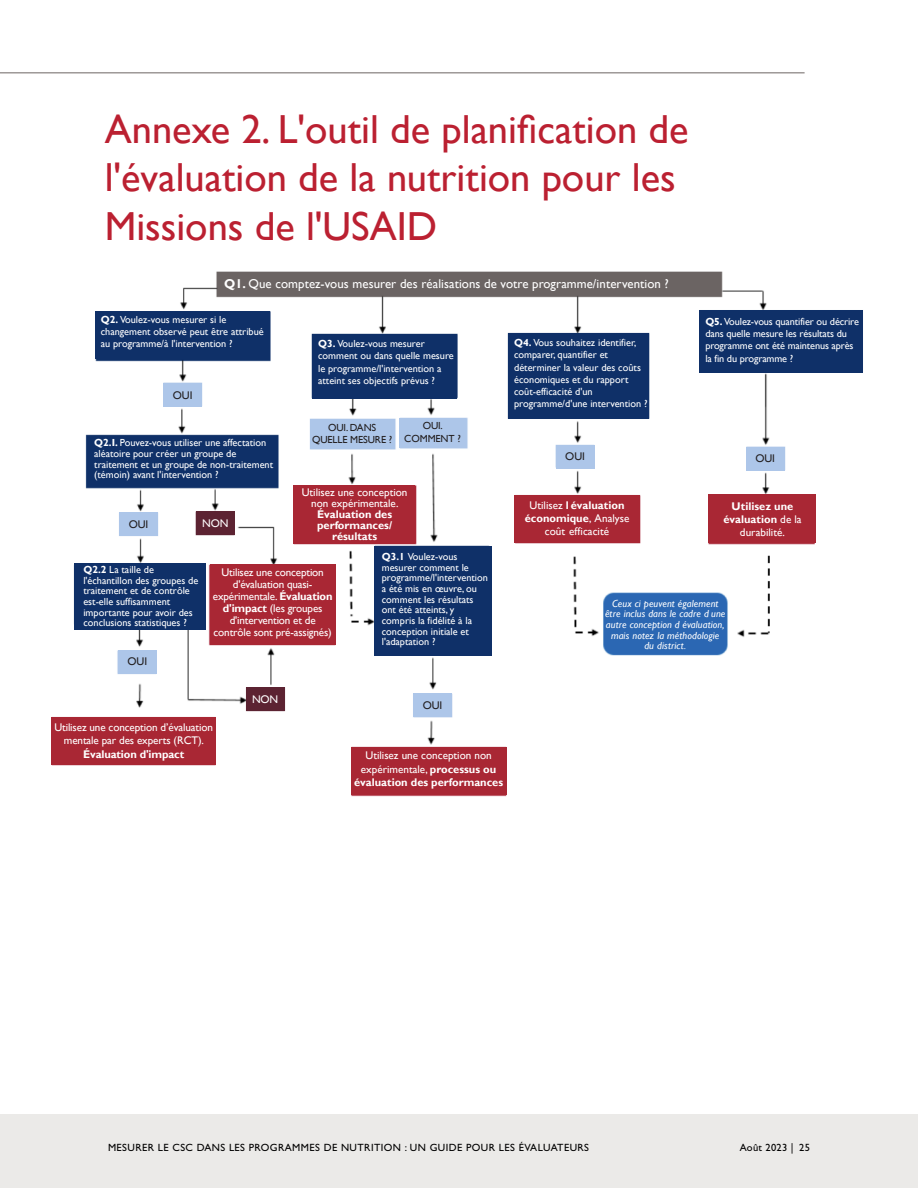
<style>
.page{position:relative;width:918px;height:1188px;background:#fff}
.page>*{position:absolute;margin:0;border:0;box-sizing:border-box;transform-origin:0 0}
.t1{font:40.5px/48.6px "Gill Sans";color:#bb2031}
.t2{font:12.9px "Gill Sans";letter-spacing:.005em;color:#fff}
.t3{font:11.1px/12px "Gill Sans";letter-spacing:-.01em;color:#fff;text-align:center}
.t4{font:700 11.1px "Gill Sans";color:#fff}
.t5{font:11.1px "Gill Sans";letter-spacing:-.01em;color:#231f20}
.t6{font:10.5px "Gill Sans Std";letter-spacing:.04em;color:#000}
.t7{font:10.2px/10.6px "Gill Sans";color:#fff}
.t8{font:italic 10.2px/10.6px "Gill Sans";letter-spacing:.01em;color:#fff;text-align:center}
.t9{font:10.2px/14.1px "Gill Sans";letter-spacing:-.01em;color:#231f20}
.s1{font-weight:700}
.s2{font-weight:400}
</style>
<div class="page">
<div style="left:0;top:1114px;width:918px;height:74px;background:#ebeae8"></div>
<hr style="left:0;top:72px;width:805px;height:1px;background:#6c6563">
<img style="left:51px;top:271px;width:812px;height:526px">
<div style="left:374px;top:546px;width:118px;height:110px;background:#0f3068"></div>
<div style="left:399px;top:419px;width:67px;height:29px;background:#adc6e9"></div>
<div style="left:310px;top:420px;width:84px;height:29px;background:#adc6e9"></div>
<div style="left:746px;top:447px;width:39px;height:23px;background:#adc6e9"></div>
<div style="left:556px;top:445px;width:38px;height:24px;background:#adc6e9"></div>
<div style="left:413px;top:693px;width:39px;height:24px;background:#adc6e9"></div>
<div style="left:164px;top:383px;width:38px;height:24px;background:#adc6e9"></div>
<div style="left:119px;top:513px;width:39px;height:23px;background:#adc6e9"></div>
<div style="left:118px;top:650px;width:39px;height:24px;background:#adc6e9"></div>
<div style="left:218px;top:274px;width:499px;height:20px;background:#6b6463"></div>
<div style="left:96px;top:311px;width:174px;height:47px;background:#0f3068"></div>
<div style="left:699px;top:311px;width:164px;height:62px;background:#0f3068"></div>
<div style="left:312px;top:334px;width:145px;height:65px;background:#0f3068"></div>
<div style="left:508px;top:333px;width:141px;height:86px;background:#0f3068"></div>
<div style="left:93px;top:439px;width:179px;height:40px;background:#0f3068"></div>
<div style="left:196px;top:511px;width:39px;height:24px;background:#5c2332"></div>
<div style="left:294px;top:486px;width:121px;height:58px;background:#a92734"></div>
<div style="left:514px;top:496px;width:126px;height:47px;background:#a92734"></div>
<div style="left:708px;top:494px;width:108px;height:49px;background:#a92734"></div>
<div style="left:608px;top:598px;width:115px;height:51px;background:#2b67b3"></div>
<div style="left:75px;top:563px;width:131px;height:67px;background:#0f3068"></div>
<div style="left:210px;top:564px;width:126px;height:81px;background:#a92734"></div>
<div style="left:246px;top:687px;width:39px;height:24px;background:#5c2332"></div>
<div style="left:52px;top:717px;width:164px;height:47px;background:#a92734"></div>
<div style="left:351px;top:747px;width:156px;height:47px;background:#a92734"></div>
<p class="t1" style="left:105px;top:105px;width:585px">Annexe 2. L'outil de planification de</p>
<h1 class="t1" style="left:105px;top:154px;width:572px">l'évaluation de la nutrition pour les<br>Missions de l'USAID</h1>
<p class="t2" style="left:224px;top:276px;width:446px"><span class="s1">Q1.</span> Que comptez-vous mesurer des réalisations de votre programme/intervention ?</p>
<p class="t7" style="left:101px;top:313px;width:165px;line-height:12.3px"><span class="s1">Q2.</span> Voulez-vous mesurer si le changement observé peut être attribué au programme/à l'intervention ?</p>
<p class="t7" style="left:705px;top:315px;width:155px;line-height:12.3px"><span class="s1">Q5.</span> Voulez-vous quantifier ou décrire dans quelle mesure les résultats du programme ont été maintenus après la fin du programme ?</p>
<p class="t5" style="left:173px;top:388px;width:21px">OUI</p>
<p class="t7" style="left:318px;top:338px;width:137px;line-height:12.3px"><span class="s1">Q3.</span> Voulez-vous mesurer comment ou dans quelle mesure le programme/l'intervention a atteint ses objectifs prévus ?</p>
<p class="t7" style="left:514px;top:337px;width:135px;line-height:12.3px"><span class="s1">Q4.</span> Vous souhaitez identifier, comparer, quantifier et déterminer la valeur des coûts économiques et du rapport coût-efficacité d'un programme/d'une intervention ?</p>
<p class="t9" style="left:328px;top:421px;width:50px">OUI. DANS</p>
<p class="t9" style="left:312px;top:419px;width:150px;text-indent:111px">OUI.<br>QUELLE MESURE ? COMMENT ?</p>
<p class="t7" style="left:94px;top:438px;width:180px"><span class="s1">Q2.I.</span> Pouvez-vous utiliser une affectation aléatoire pour créer un groupe de traitement et un groupe de non-traitement (témoin) avant l'intervention ?</p>
<p class="t5" style="left:565px;top:450px;width:21px">OUI</p>
<p class="t5" style="left:756px;top:452px;width:21px">OUI</p>
<p class="t5" style="left:129px;top:518px;width:21px">OUI</p>
<p class="t3" style="left:202px;top:517px;width:28px">NON</p>
<p class="t3" style="left:302px;top:487px;width:107px;line-height:11.1px">Utilisez une conception non expérimentale.<br><span class="s1">Évaluation des performances/ résultats</span></p>
<p class="t7" style="left:83px;top:564px;width:116px"><span class="s1">Q2.2</span> La taille de l'échantillon des groupes de traitement et de contrôle est-elle suffisamment importante pour avoir des conclusions statistiques ?</p>
<p class="t3" style="left:213px;top:567px;width:121px">Utilisez une conception d'évaluation quasi&shy;expérimentale. <span class="s1">Évaluation d'impact</span> (les groupes d'intervention et de contrôle sont pré-assignés)</p>
<p class="t5" style="left:128px;top:655px;width:21px">OUI</p>
<p class="t3" style="left:252px;top:693px;width:28px">NON</p>
<p class="t3" style="left:54px;top:721px;width:160px;line-height:13.4px">Utilisez une conception d’évaluation mentale par des experts (RCT).<br><span class="s1">Évaluation d'impact</span></p>
<p class="t7" style="left:382px;top:551px;width:108px"><span class="s1">Q3.1</span> Voulez-vous mesurer comment le programme/l'intervention a été mis en œuvre, ou comment les résultats ont été atteints, y compris la fidélité à la conception initiale et l'adaptation ?</p>
<p class="t5" style="left:423px;top:698px;width:21px">OUI</p>
<p class="t3" style="left:354px;top:749px;width:151px;line-height:13.4px">Utilisez une conception non expérimentale, <span class="s1">processus ou évaluation des performances</span></p>
<p class="t4" style="left:529px;top:498px;width:97px"><span class="s2">Utilisez</span> l évaluation</p>
<p class="t4" style="left:732px;top:499px;width:63px">Utilisez une</p>
<p class="t4" style="left:525px;top:511px;width:106px">économique<span class="s2">, Analyse</span></p>
<p class="t4" style="left:723px;top:513px;width:80px">évaluation <span class="s2">de la</span></p>
<p class="t3" style="left:545px;top:526px;width:66px">coût efficacité</p>
<p class="t3" style="left:740px;top:527px;width:47px">durabilité.</p>
<p class="t8" style="left:605px;top:598px;width:122px">Ceux ci peuvent également être inclus dans le cadre d une autre conception d évaluation, mais notez la méthodologie du district.</p>
<p class="t6" style="left:108px;top:1142px;width:483px">MESURER LE CSC DANS LES PROGRAMMES DE NUTRITION : UN GUIDE POUR LES ÉVALUATEURS</p>
<p class="t6" style="left:740px;top:1142px;width:72px">Août 2023 | 25</p>
</div>
